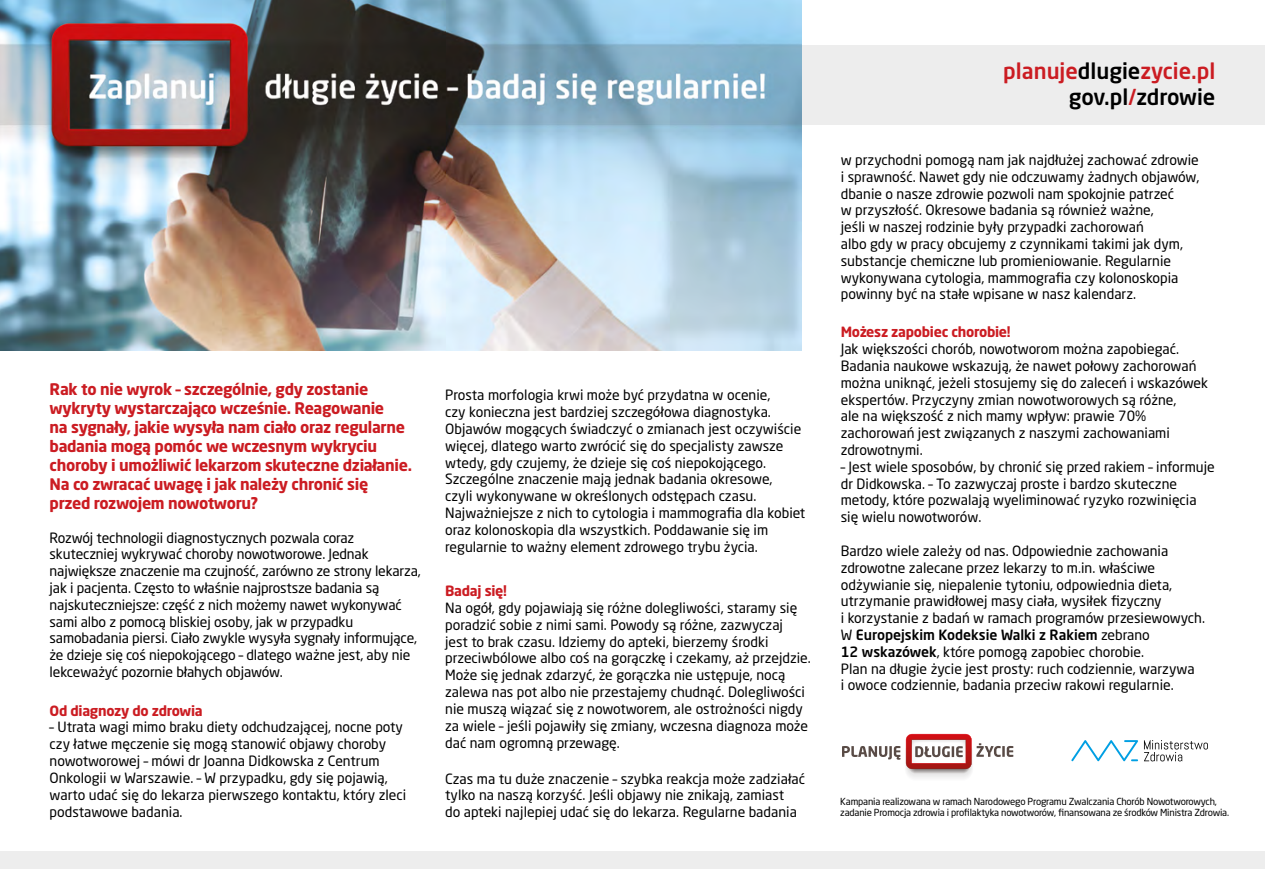
<style>
.page{position:relative;width:1265px;height:869px;background:#fff}
.page>*{position:absolute;margin:0;border:0;box-sizing:border-box;transform-origin:0 0}
.t1{font:500 21.88px/26.6px "Neo Sans Pro";color:#000;text-align:right}
.t2{font:700 15.75px/18.9px "Neo Sans Pro";letter-spacing:-.02em;color:#cb1c22}
.t3{font:14px/16.8px "Neo Sans Pro";color:#000}
.t4{font:700 14px "Neo Sans Pro";letter-spacing:-.02em;color:#cb1c22}
.t5{font:9.62px/11.5px "Neo Sans Pro";letter-spacing:-.02em;color:#000}
.s1{color:#cb1c22}
.s2{font-weight:500}
</style>
<div class="page">
<div style="left:802px;top:45px;width:463px;height:80px;background:#ededed"></div>
<img style="left:0;top:0;width:802px;height:350px">
<div style="left:0;top:850px;width:1265px;height:18px;background:#ededed"></div>
<svg style="left:1071px;top:740px;width:67px;height:20px"></svg>
<svg style="left:1144px;top:740px;width:64px;height:21px"></svg>
<svg style="left:842px;top:733px;width:171px;height:45px"></svg>
<p class="t2" style="left:50px;top:379px;width:364px">Rak to nie wyrok – szczególnie, gdy zostanie wykryty wystarczająco wcześnie. Reagowanie<br>na sygnały, jakie wysyła nam ciało oraz regularne badania mogą pomóc we wczesnym wykryciu choroby i umożliwić lekarzom skuteczne działanie.<br>Na co zwracać uwagę i jak należy chronić się przed rozwojem nowotworu?</p>
<p class="t3" style="left:50px;top:528px;width:373px">Rozwój technologii diagnostycznych pozwala coraz skuteczniej wykrywać choroby nowotworowe. Jednak największe znaczenie ma czujność, zarówno ze strony lekarza, jak i pacjenta. Często to właśnie najprostsze badania są najskuteczniejsze: część z nich możemy nawet wykonywać sami albo z pomocą bliskiej osoby, jak w przypadku samobadania piersi. Ciało zwykle wysyła sygnały informujące, że dzieje się coś niepokojącego – dlatego ważne jest, aby nie lekceważyć pozornie błahych objawów.</p>
<p class="t4" style="left:50px;top:701px;width:155px">Od diagnozy do zdrowia</p>
<p class="t3" style="left:50px;top:718px;width:358px">– Utrata wagi mimo braku diety odchudzającej, nocne poty czy łatwe męczenie się mogą stanowić objawy choroby nowotworowej – mówi dr Joanna Didkowska z Centrum Onkologii w Warszawie. – W przypadku, gdy się pojawią, warto udać się do lekarza pierwszego kontaktu, który zleci podstawowe badania.</p>
<p class="t3" style="left:445px;top:386px;width:362px">Prosta morfologia krwi może być przydatna w ocenie,<br>czy konieczna jest bardziej szczegółowa diagnostyka.<br>Objawów mogących świadczyć o zmianach jest oczywiście więcej, dlatego warto zwrócić się do specjalisty zawsze wtedy, gdy czujemy, że dzieje się coś niepokojącego.<br>Szczególne znaczenie mają jednak badania okresowe,<br>czyli wykonywane w określonych odstępach czasu.<br>Najważniejsze z nich to cytologia i mammografia dla kobiet oraz kolonoskopia dla wszystkich. Poddawanie się im regularnie to ważny element zdrowego trybu życia.</p>
<p class="t4" style="left:445px;top:581px;width:63px">Badaj się!</p>
<p class="t3" style="left:445px;top:599px;width:367px">Na ogół, gdy pojawiają się różne dolegliwości, staramy się poradzić sobie z nimi sami. Powody są różne, zazwyczaj<br>jest to brak czasu. Idziemy do apteki, bierzemy środki przeciwbólowe albo coś na gorączkę i czekamy, aż przejdzie.<br>Może się jednak zdarzyć, że gorączka nie ustępuje, nocą zalewa nas pot albo nie przestajemy chudnąć. Dolegliwości nie muszą wiązać się z nowotworem, ale ostrożności nigdy za wiele – jeśli pojawiły się zmiany, wczesna diagnoza może dać nam ogromną przewagę.</p>
<p class="t3" style="left:445px;top:769px;width:361px">Czas ma tu duże znaczenie – szybka reakcja może zadziałać tylko na naszą korzyść. Jeśli objawy nie znikają, zamiast<br>do apteki najlepiej udać się do lekarza. Regularne badania</p>
<h1 class="t1" style="left:1003px;top:57px;width:214px"><span class="s1">planuje</span>dlugie<span class="s1">zycie.pl </span>gov.pl<span class="s1">/</span>zdrowie</h1>
<p class="t3" style="left:841px;top:151px;width:360px">w przychodni pomogą nam jak najdłużej zachować zdrowie i sprawność. Nawet gdy nie odczuwamy żadnych objawów, dbanie o nasze zdrowie pozwoli nam spokojnie patrzeć<br>w przyszłość. Okresowe badania są również ważne,<br>jeśli w naszej rodzinie były przypadki zachorowań<br>albo gdy w pracy obcujemy z czynnikami takimi jak dym, substancje chemiczne lub promieniowanie. Regularnie wykonywana cytologia, mammografia czy kolonoskopia powinny być na stałe wpisane w nasz kalendarz.</p>
<p class="t4" style="left:841px;top:323px;width:171px">Możesz zapobiec chorobie!</p>
<p class="t3" style="left:841px;top:340px;width:369px">Jak większości chorób, nowotworom można zapobiegać.<br>Badania naukowe wskazują, że nawet połowy zachorowań można uniknąć, jeżeli stosujemy się do zaleceń i wskazówek ekspertów. Przyczyny zmian nowotworowych są różne,<br>ale na większość z nich mamy wpływ: prawie 70% zachorowań jest związanych z naszymi zachowaniami zdrowotnymi.</p>
<p class="t3" style="left:841px;top:458px;width:375px">– Jest wiele sposobów, by chronić się przed rakiem – informuje dr Didkowska. – To zazwyczaj proste i bardzo skuteczne metody, które pozwalają wyeliminować ryzyko rozwinięcia się wielu nowotworów.</p>
<p class="t3" style="left:841px;top:542px;width:366px">Bardzo wiele zależy od nas. Odpowiednie zachowania zdrowotne zalecane przez lekarzy to m.in. właściwe odżywianie się, niepalenie tytoniu, odpowiednia dieta, utrzymanie prawidłowej masy ciała, wysiłek fizyczny<br>i korzystanie z badań w ramach programów przesiewowych.<br>W <span class="s2">Europejskim Kodeksie Walki z Rakiem</span> zebrano<br><span class="s2">12 wskazówek</span>, które pomogą zapobiec chorobie.<br>Plan na długie życie jest prosty: ruch codziennie, warzywa<br>i owoce codziennie, badania przeciw rakowi regularnie.</p>
<p class="t5" style="left:840px;top:794px;width:390px">Kampania realizowana w ramach Narodowego Programu Zwalczania Chorób Nowotworowych, zadanie Promocja zdrowia i profilaktyka nowotworów, finansowana ze środków Ministra Zdrowia.</p>
</div>
